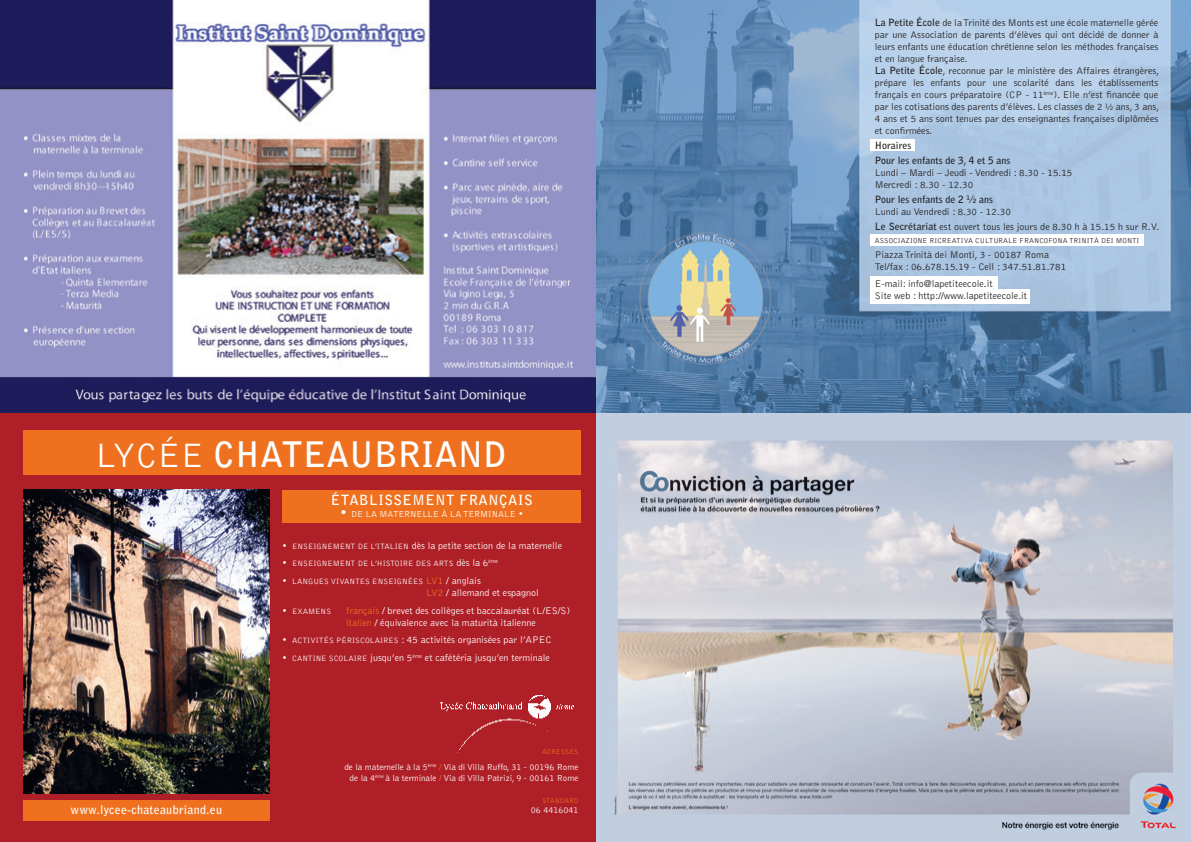
<style>
.page{position:relative;width:1191px;height:842px;background:#fff}
.page>*{position:absolute;margin:0;border:0;box-sizing:border-box;transform-origin:0 0}
.t1{font:700 35px "Bell Gothic";color:#fff}
.t2{font:700 14px "Bell Gothic";letter-spacing:.04em;color:#fff}
.t3{font:700 12px "Bell Gothic";letter-spacing:.02em;color:#fff}
.Paragraph_Master{font:300 10px/12px "Bell Gothic";color:#231f20;text-align:justify}
.t4{font:300 10px "Bell Gothic";color:#fff}
.Paragraph_Master-2{font:700 10px "Bell Gothic";color:#231f20}
.t5{font:300 9px "Bell Gothic";color:#fff}
.t6{font:300 8px "Bell Gothic";color:#fff}
.Paragraph_Master-3{font:300 7.4px "Bell Gothic";color:#231f20}
.t7{font:300 7px "Bell Gothic";color:#ef7120}
.s1{font-weight:300}
.s2{font-weight:700;font-size:14px}
.s3{font-size:10px}
.s4{font-size:8px}
.s5{font-size:10px;color:#ef7120}
.s6{color:#ef7120}
.s7{font-weight:700}
</style>
<div class="page">
<img style="left:595px;top:0;width:596px;height:842px">
<img style="left:0;top:0;width:595px;height:413px">
<div style="left:0;top:413px;width:595px;height:428px;background:#af1f27"></div>
<img style="left:23px;top:490px;width:246px;height:304px">
<div style="left:23px;top:431px;width:558px;height:44px;background:#ef7120"></div>
<div style="left:23px;top:800px;width:246px;height:20px;background:#ef7120"></div>
<div style="left:282px;top:490px;width:299px;height:33px;background:#ef7120"></div>
<img style="left:440px;top:695px;width:134px;height:58px">
<div style="left:870px;top:234px;width:273px;height:11px;background:#fff"></div>
<div style="left:870px;top:140px;width:44px;height:11px;background:#fff"></div>
<div style="left:870px;top:276px;width:127px;height:15px;background:#fff"></div>
<div style="left:870px;top:289px;width:160px;height:15px;background:#fff"></div>
<p class="t1" style="left:95px;top:433px;width:413px"><span class="s1">LYCÉE</span> CHATEAUBRIAND</p>
<p class="t2" style="left:331px;top:491px;width:203px">ÉTABLISSEMENT FRANÇAIS</p>
<p class="t5" style="left:340px;top:509px;width:185px"><span class="s2">•</span> DE LA MATERNELLE À LA TERMINALE <span class="s3">•</span></p>
<p class="t3" style="left:70px;top:802px;width:153px">www.lycee-chateaubriand.eu</p>
<p class="t4" style="left:282px;top:540px;width:281px">• <span class="s4">ENSEIGNEMENT DE L’ITALIEN</span> dès la petite section de la maternelle</p>
<p class="t6" style="left:282px;top:559px;width:218px"><span class="s3">•</span> ENSEIGNEMENT DE L’HISTOIRE DES ARTS <span class="s3">dès la 6</span><sup>ème</sup></p>
<p class="t6" style="left:282px;top:577px;width:200px"><span class="s3">•</span> LANGUES VIVANTES ENSEIGNÉES <span class="s5">LV1</span> <span class="s3">/ anglais</span></p>
<p class="t4" style="left:426px;top:587px;width:114px"><span class="s6">LV2</span> / allemand et espagnol</p>
<p class="t6" style="left:282px;top:607px;width:51px"><span class="s3">•</span> EXAMENS</p>
<p class="t4" style="left:346px;top:605px;width:226px"><span class="s6">français</span> / brevet des collèges et baccalauréat (L/ES/S)</p>
<p class="t4" style="left:346px;top:617px;width:191px"><span class="s6">italien</span> / équivalence avec la maturità italienne</p>
<p class="t4" style="left:282px;top:634px;width:271px">• <span class="s4">ACTIVITÉS PÉRISCOLAIRES</span> : 45 activités organisées par l’APEC</p>
<p class="t4" style="left:282px;top:652px;width:269px">• <span class="s4">CANTINE SCOLAIRE</span> jusqu’en 5<sup>ème</sup> et cafétéria jusqu’en terminale</p>
<p class="t7" style="left:542px;top:748px;width:38px">ADRESSES</p>
<p class="t5" style="left:344px;top:762px;width:236px">de la maternelle à la 5<sup>ème</sup> <span class="s6">/</span> Via di Villa Ruffo, 31 - 00196 Rome</p>
<p class="t5" style="left:350px;top:773px;width:230px">de la 4<sup>ème</sup> à la terminale <span class="s6">/</span> Via di Villa Patrizi, 9 - 00161 Rome</p>
<p class="t7" style="left:542px;top:796px;width:38px">STANDARD</p>
<p class="t5" style="left:531px;top:805px;width:49px">06 4416041</p>
<p class="Paragraph_Master" style="left:874px;top:17px;width:285px"><span class="s7">La Petite École</span> de la Trinité des Monts est une école maternelle gérée par une Association de parents d’élèves qui ont décidé de donner à leurs enfants une éducation chrétienne selon les méthodes françaises et en langue française.</p>
<p class="Paragraph_Master" style="left:874px;top:65px;width:286px"><span class="s7">La Petite École</span>, reconnue par le ministère des Affaires étrangères, prépare les enfants pour une scolarité dans les établissements français en cours préparatoire (CP - 11<sup>ème</sup>). Elle n’est financée que par les cotisations des parents d’élèves. Les classes de 2 ½ ans, 3 ans, 4 ans et 5 ans sont tenues par des enseignantes françaises diplômées et confirmées.</p>
<p class="Paragraph_Master-2" style="left:874px;top:140px;width:38px">Horaires</p>
<p class="Paragraph_Master-2" style="left:874px;top:154px;width:137px">Pour les enfants de 3, 4 et 5 ans</p>
<p class="Paragraph_Master" style="left:874px;top:167px;width:199px">Lundi – Mardi – Jeudi - Vendredi : 8.30 - 15.15</p>
<p class="Paragraph_Master" style="left:874px;top:179px;width:100px">Mercredi : 8.30 - 12.30</p>
<p class="Paragraph_Master-2" style="left:874px;top:193px;width:120px">Pour les enfants de 2 ½ ans</p>
<p class="Paragraph_Master" style="left:874px;top:206px;width:138px">Lundi au Vendredi : 8.30 - 12.30</p>
<p class="Paragraph_Master" style="left:874px;top:221px;width:286px"><span class="s7">Le Secrétariat</span> est ouvert tous les jours de 8.30 h à 15.15 h sur R.V.</p>
<p class="Paragraph_Master-3" style="left:874px;top:236px;width:266px">ASSOCIAZIONE RICREATIVA CULTURALE FRANCOFONA TRINITÀ DEI MONTI</p>
<p class="Paragraph_Master" style="left:874px;top:249px;width:176px">Piazza Trinità dei Monti, 3 - 00187 Roma</p>
<p class="Paragraph_Master" style="left:874px;top:261px;width:193px">Tel/fax : 06.678.15.19 - Cell : 347.51.81.781</p>
<p class="Paragraph_Master" style="left:874px;top:278px;width:120px">E-mail: info@lapetiteecole.it</p>
<p class="Paragraph_Master" style="left:874px;top:290px;width:154px">Site web : http://www.lapetiteecole.it</p>
</div>
